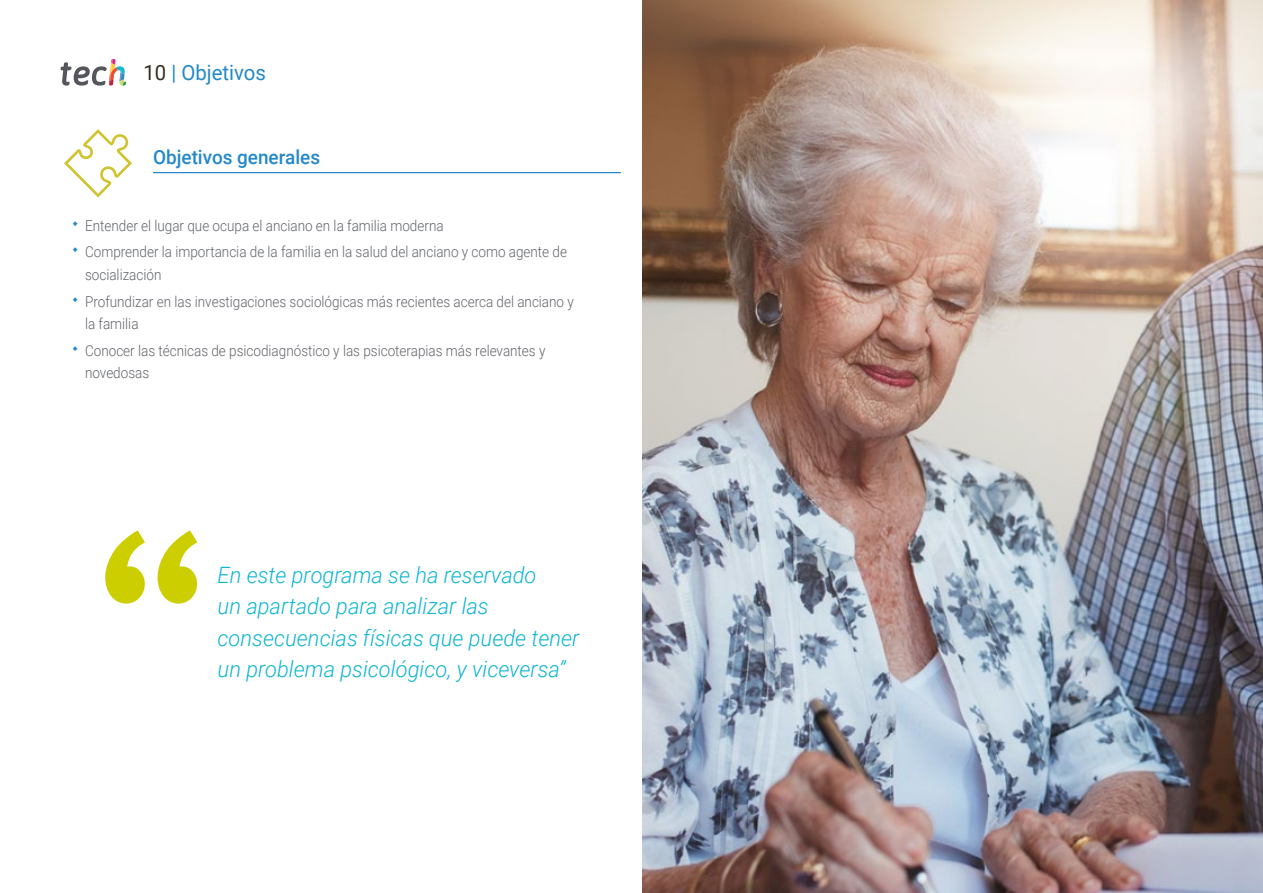
<style>
.page{position:relative;width:1263px;height:893px;background:#fff}
.page>*{position:absolute;margin:0;border:0;box-sizing:border-box;transform-origin:0 0}
.t1{font:italic 300 22.5px/31.5px "Roboto";color:#0fb6cf}
.t2{font:21px "Roboto";color:#2488c9}
.t3{font:500 19.5px "Roboto";color:#2488c9}
.t4{font:300 15px/26.7px "Roboto";color:#61646a;scale:.9 1}
.s1{color:#312e20}
</style>
<div class="page">
<hr style="left:153px;top:172px;width:468px;height:1px;background:#2488c9">
<svg style="left:64px;top:129px;width:68px;height:68px"></svg>
<img style="left:642px;top:0;width:621px;height:893px">
<svg style="left:61px;top:59px;width:65px;height:27px"></svg>
<svg style="left:105px;top:530px;width:92px;height:74px"></svg>
<h2 class="t2" style="left:144px;top:57px;width:124px"><span class="s1">10</span> | Objetivos</h2>
<h3 class="t3" style="left:153px;top:144px;width:169px">Objetivos generales</h3>
<p class="t4" style="left:85px;top:211px;width:537px">Entender el lugar que ocupa el anciano en la familia moderna<br>Comprender la importancia de la familia en la salud del anciano y como agente de</p>
<p class="t4" style="left:85px;top:261px;width:545px">socialización<br>Profundizar en las investigaciones sociológicas más recientes acerca del anciano y</p>
<p class="t4" style="left:85px;top:310px;width:513px">la familia<br>Conocer las técnicas de psicodiagnóstico y las psicoterapias más relevantes y</p>
<p class="t4" style="left:85px;top:359px;width:73px">novedosas</p>
<h1 class="t1" style="left:218px;top:558px;width:363px">En este programa se ha reservado<br>un apartado para analizar las consecuencias físicas que puede tener un problema psicológico, y viceversa”</h1>
</div>
